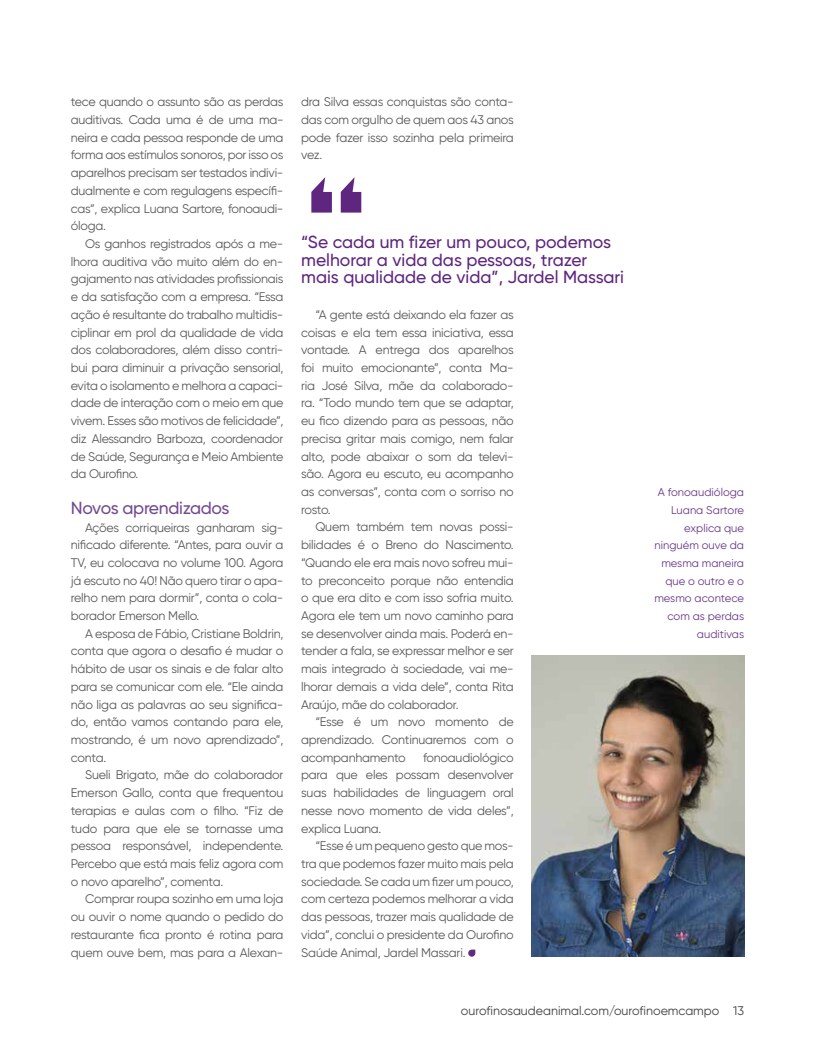
<style>
.page{position:relative;width:815px;height:1063px;background:#fff}
.page>*{position:absolute;margin:0;border:0;box-sizing:border-box;transform-origin:0 0}
.t1{font:500 17.5px/17.8px "Gilroy";color:#5e267f}
.t2{font:500 17.5px "Gilroy";letter-spacing:-.02em;color:#744b90}
.t3{font:12.5px/17.8px "Gilroy";letter-spacing:-.02em;color:#58595b;text-align:justify}
.t4{font:12.5px "Gilroy";color:#414042}
.t5{font:11.25px/17.8px "Gilroy";color:#693987;text-align:right}
</style>
<div class="page">
<svg style="left:468px;top:950px;width:7px;height:7px"></svg>
<img style="left:531px;top:656px;width:213px;height:301px">
<svg style="left:311px;top:177px;width:21px;height:36px"></svg>
<svg style="left:341px;top:177px;width:20px;height:36px"></svg>
<p class="t3" style="left:71px;top:93px;width:214px">tece quando o assunto são as perdas auditivas. Cada uma é de uma ma&shy;neira e cada pessoa responde de uma forma aos estímulos sonoros, por isso os aparelhos precisam ser testados indivi&shy;dualmente e com regulagens específi&shy;cas”, explica Luana Sartore, fonoaudi&shy;óloga.</p>
<p class="t3" style="left:71px;top:235px;width:214px;text-indent:14px">Os ganhos registrados após a me&shy;lhora auditiva vão muito além do en&shy;gajamento nas atividades profissionais e da satisfação com a empresa. “Essa ação é resultante do trabalho multidis&shy;ciplinar em prol da qualidade de vida dos colaboradores, além disso contri&shy;bui para diminuir a privação sensorial, evita o isolamento e melhora a capaci&shy;dade de interação com o meio em que vivem. Esses são motivos de felicidade”, diz Alessandro Barboza, coordenador de Saúde, Segurança e Meio Ambiente da Ourofino.</p>
<h1 class="t2" style="left:71px;top:497px;width:160px">Novos aprendizados</h1>
<p class="t3" style="left:71px;top:518px;width:214px;text-indent:14px">Ações corriqueiras ganharam sig&shy;nificado diferente. “Antes, para ouvir a TV, eu colocava no volume 100. Agora já escuto no 40! Não quero tirar o apa&shy;relho nem para dormir”, conta o cola&shy;borador Emerson Mello.</p>
<p class="t3" style="left:71px;top:624px;width:214px;text-indent:14px">A esposa de Fábio, Cristiane Boldrin, conta que agora o desafio é mudar o hábito de usar os sinais e de falar alto para se comunicar com ele. “Ele ainda não liga as palavras ao seu significa&shy;do, então vamos contando para ele, mostrando, é um novo aprendizado”, conta.</p>
<p class="t3" style="left:71px;top:766px;width:214px;text-indent:14px">Sueli Brigato, mãe do colaborador Emerson Gallo, conta que frequentou terapias e aulas com o filho. “Fiz de tudo para que ele se tornasse uma pessoa responsável, independente.<br>Percebo que está mais feliz agora com o novo aparelho”, comenta.</p>
<p class="t3" style="left:71px;top:890px;width:214px;text-indent:14px">Comprar roupa sozinho em uma loja ou ouvir o nome quando o pedido do restaurante fica pronto é rotina para quem ouve bem, mas para a Alexan-</p>
<p class="t3" style="left:301px;top:93px;width:214px">dra Silva essas conquistas são conta&shy;das com orgulho de quem aos 43 anos pode fazer isso sozinha pela primeira vez.</p>
<h1 class="t1" style="left:301px;top:233px;width:324px">“Se cada um fizer um pouco, podemos melhorar a vida das pessoas, trazer mais qualidade de vida”, Jardel Massari</h1>
<p class="t3" style="left:301px;top:306px;width:214px;text-indent:14px">“A gente está deixando ela fazer as coisas e ela tem essa iniciativa, essa vontade. A entrega dos aparelhos foi muito emocionante”, conta Ma&shy;ria José Silva, mãe da colaborado&shy;ra. “Todo mundo tem que se adaptar, eu fico dizendo para as pessoas, não precisa gritar mais comigo, nem falar alto, pode abaixar o som da televi&shy;são. Agora eu escuto, eu acompanho as conversas”, conta com o sorriso no rosto.</p>
<p class="t3" style="left:301px;top:518px;width:214px;text-indent:14px">Quem também tem novas possi&shy;bilidades é o Breno do Nascimento. “Quando ele era mais novo sofreu mui&shy;to preconceito porque não entendia o que era dito e com isso sofria muito.<br>Agora ele tem um novo caminho para se desenvolver ainda mais. Poderá en&shy;tender a fala, se expressar melhor e ser mais integrado à sociedade, vai me&shy;lhorar demais a vida dele”, conta Rita Araújo, mãe do colaborador.</p>
<p class="t3" style="left:301px;top:713px;width:214px;text-indent:14px">“Esse é um novo momento de aprendizado. Continuaremos com o acompanhamento</p>
<p class="t3" style="left:301px;top:748px;width:214px;text-indent:122px">fonoaudiológico para que eles possam desenvolver suas habilidades de linguagem oral nesse novo momento de vida deles”, explica Luana.</p>
<p class="t3" style="left:301px;top:837px;width:214px;text-indent:14px">“Esse é um pequeno gesto que mos&shy;tra que podemos fazer muito mais pela sociedade. Se cada um fizer um pouco, com certeza podemos melhorar a vida das pessoas, trazer mais qualidade de vida”, conclui o presidente da Ourofino Saúde Animal, Jardel Massari.</p>
<p class="t5" style="left:654px;top:483px;width:91px">A fonoaudióloga<br>Luana Sartore explica que ninguém ouve da mesma maneira que o outro e o mesmo acontece com as perdas auditivas</p>
<p class="t4" style="left:461px;top:1003px;width:285px">ourofinosaudeanimal.com/ourofinoemcampo 13</p>
</div>
